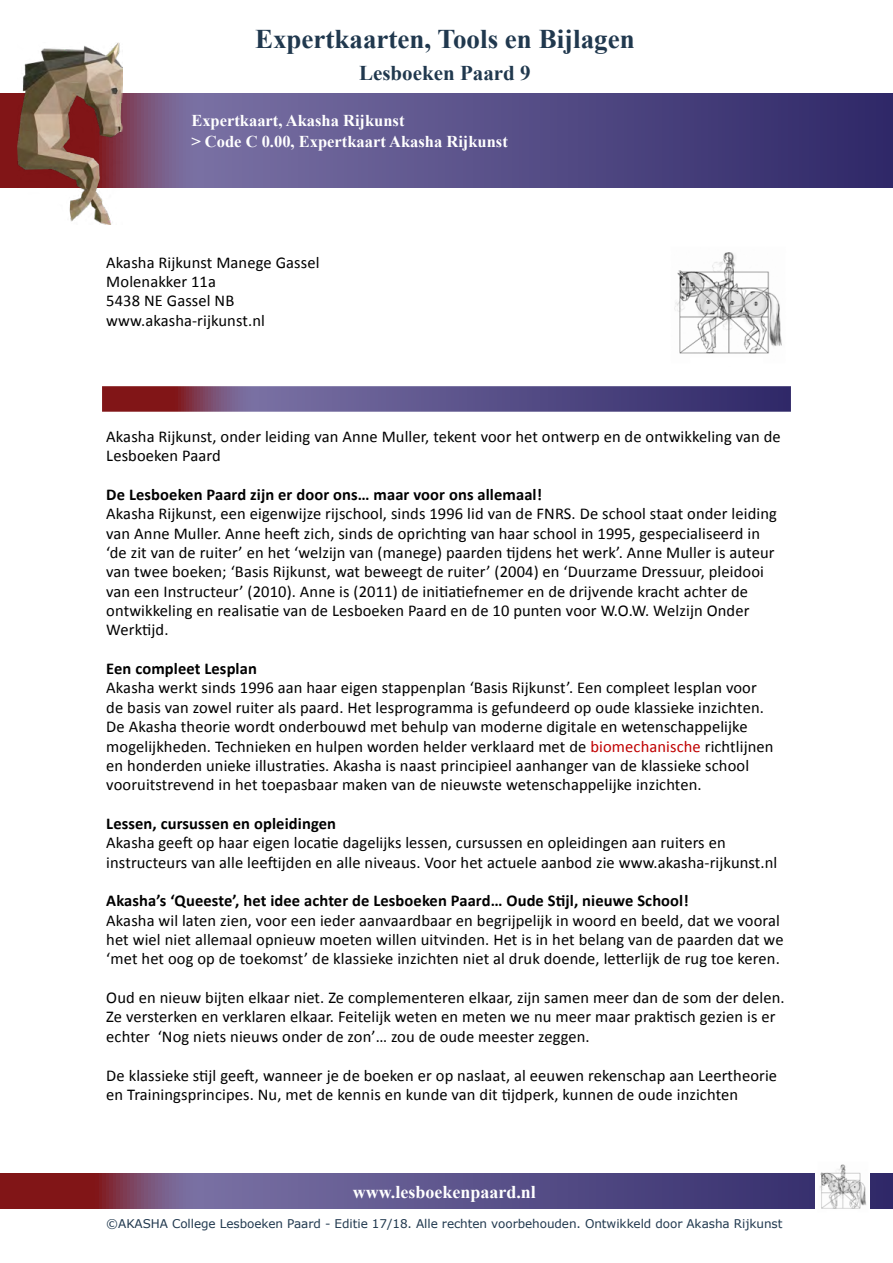
<style>
.page{position:relative;width:893px;height:1263px;background:#fff}
.page>*{position:absolute;margin:0;border:0;box-sizing:border-box;transform-origin:0 0}
.t1{font:700 27px "Times New Roman";color:#20384e}
.t2{font:700 21px "Times New Roman";color:#20384e}
.t3{font:700 18px "Times New Roman";color:#fff}
.basis_tekst{font:16.5px/19.4px "Calibri";letter-spacing:.005em;color:#000}
.basis_tekst_BOLD{font:700 16.5px "Calibri";letter-spacing:.005em;color:#000}
.sub_kop{font:700 16.5px "Times New Roman";color:#fff}
.basis_tekst-2{font:700 16.5px "Calibri";letter-spacing:.005em;color:#000}
.t4{font:12px "Verdana";letter-spacing:-.005em;color:#20384e}
.s1{color:#c00000}
</style>
<div class="page">
<svg style="left:0;top:1174px;width:893px;height:34px;background:#604877"></svg>
<svg style="left:0;top:94px;width:893px;height:93px;background:#584c82"></svg>
<svg style="left:102px;top:386px;width:689px;height:26px;background:#604979"></svg>
<img style="left:674px;top:252px;width:108px;height:102px">
<img style="left:816px;top:1164px;width:54px;height:45px">
<img style="left:17px;top:43px;width:106px;height:182px">
<h1 class="t1" style="left:255px;top:20px;width:381px">Expertkaarten, Tools en Bijlagen</h1>
<p class="t2" style="left:359px;top:58px;width:173px">Lesboeken Paard 9</p>
<p class="sub_kop" style="left:191px;top:109px;width:215px">Expertkaart, Akasha Rijkunst</p>
<p class="sub_kop" style="left:191px;top:130px;width:318px">&gt; Code C 0.00, Expertkaart Akasha Rijkunst</p>
<p class="basis_tekst" style="left:106px;top:253px;width:215px">Akasha Rijkunst Manege Gassel</p>
<p class="basis_tekst" style="left:106px;top:272px;width:111px">Molenakker 11a</p>
<p class="basis_tekst" style="left:106px;top:291px;width:130px">5438 NE Gassel NB</p>
<p class="basis_tekst" style="left:106px;top:311px;width:160px">www.akasha-rijkunst.nl</p>
<p class="basis_tekst" style="left:106px;top:427px;width:676px">Akasha Rijkunst, onder leiding van Anne Muller, tekent voor het ontwerp en de ontwikkeling van de</p>
<p class="basis_tekst" style="left:106px;top:446px;width:116px">Lesboeken Paard</p>
<p class="basis_tekst-2" style="left:106px;top:484px;width:437px">De Lesboeken Paard zijn er door ons… maar voor ons allemaal!</p>
<p class="basis_tekst" style="left:106px;top:504px;width:672px">Akasha Rijkunst, een eigenwijze rijschool, sinds 1996 lid van de FNRS. De school staat onder leiding van Anne Muller. Anne heeft zich, sinds de oprichting van haar school in 1995, gespecialiseerd in ‘de zit van de ruiter’ en het ‘welzijn van (manege) paarden tijdens het werk’. Anne Muller is auteur van twee boeken; ‘Basis Rijkunst, wat beweegt de ruiter’ (2004) en ‘Duurzame Dressuur, pleidooi van een Instructeur’ (2010). Anne is (2011) de initiatiefnemer en de drijvende kracht achter de ontwikkeling en realisatie van de Lesboeken Paard en de 10 punten voor W.O.W. Welzijn Onder Werktijd.</p>
<p class="basis_tekst_BOLD" style="left:106px;top:658px;width:152px">Een compleet Lesplan</p>
<p class="basis_tekst" style="left:106px;top:678px;width:669px">Akasha werkt sinds 1996 aan haar eigen stappenplan ‘Basis Rijkunst’. Een compleet lesplan voor de basis van zowel ruiter als paard. Het lesprogramma is gefundeerd op oude klassieke inzichten.<br>De Akasha theorie wordt onderbouwd met behulp van moderne digitale en wetenschappelijke mogelijkheden. Technieken en hulpen worden helder verklaard met de <span class="s1">biomechanische</span> richtlijnen en honderden unieke illustraties. Akasha is naast principieel aanhanger van de klassieke school vooruitstrevend in het toepasbaar maken van de nieuwste wetenschappelijke inzichten.</p>
<p class="basis_tekst_BOLD" style="left:106px;top:813px;width:231px">Lessen, cursussen en opleidingen</p>
<p class="basis_tekst" style="left:106px;top:833px;width:673px">Akasha geeft op haar eigen locatie dagelijks lessen, cursussen en opleidingen aan ruiters en instructeurs van alle leeftijden en alle niveaus. Voor het actuele aanbod zie www.akasha-rijkunst.nl</p>
<p class="basis_tekst_BOLD" style="left:106px;top:890px;width:584px">Akasha’s ‘Queeste’, het idee achter de Lesboeken Paard… Oude Stijl, nieuwe School!</p>
<p class="basis_tekst" style="left:106px;top:911px;width:679px">Akasha wil laten zien, voor een ieder aanvaardbaar en begrijpelijk in woord en beeld, dat we vooral het wiel niet allemaal opnieuw moeten willen uitvinden. Het is in het belang van de paarden dat we ‘met het oog op de toekomst’ de klassieke inzichten niet al druk doende, letterlijk de rug toe keren.</p>
<p class="basis_tekst" style="left:106px;top:988px;width:680px">Oud en nieuw bijten elkaar niet. Ze complementeren elkaar, zijn samen meer dan de som der delen.<br>Ze versterken en verklaren elkaar. Feitelijk weten en meten we nu meer maar praktisch gezien is er echter ‘Nog niets nieuws onder de zon’… zou de oude meester zeggen.</p>
<p class="basis_tekst" style="left:106px;top:1065px;width:672px">De klassieke stijl geeft, wanneer je de boeken er op naslaat, al eeuwen rekenschap aan Leertheorie en Trainingsprincipes. Nu, met de kennis en kunde van dit tijdperk, kunnen de oude inzichten</p>
<p class="t3" style="left:353px;top:1179px;width:185px">www.lesboekenpaard.nl</p>
<p class="t4" style="left:106px;top:1215px;width:678px">©AKASHA College Lesboeken Paard - Editie 17/18. Alle rechten voorbehouden. Ontwikkeld door Akasha Rijkunst</p>
</div>
